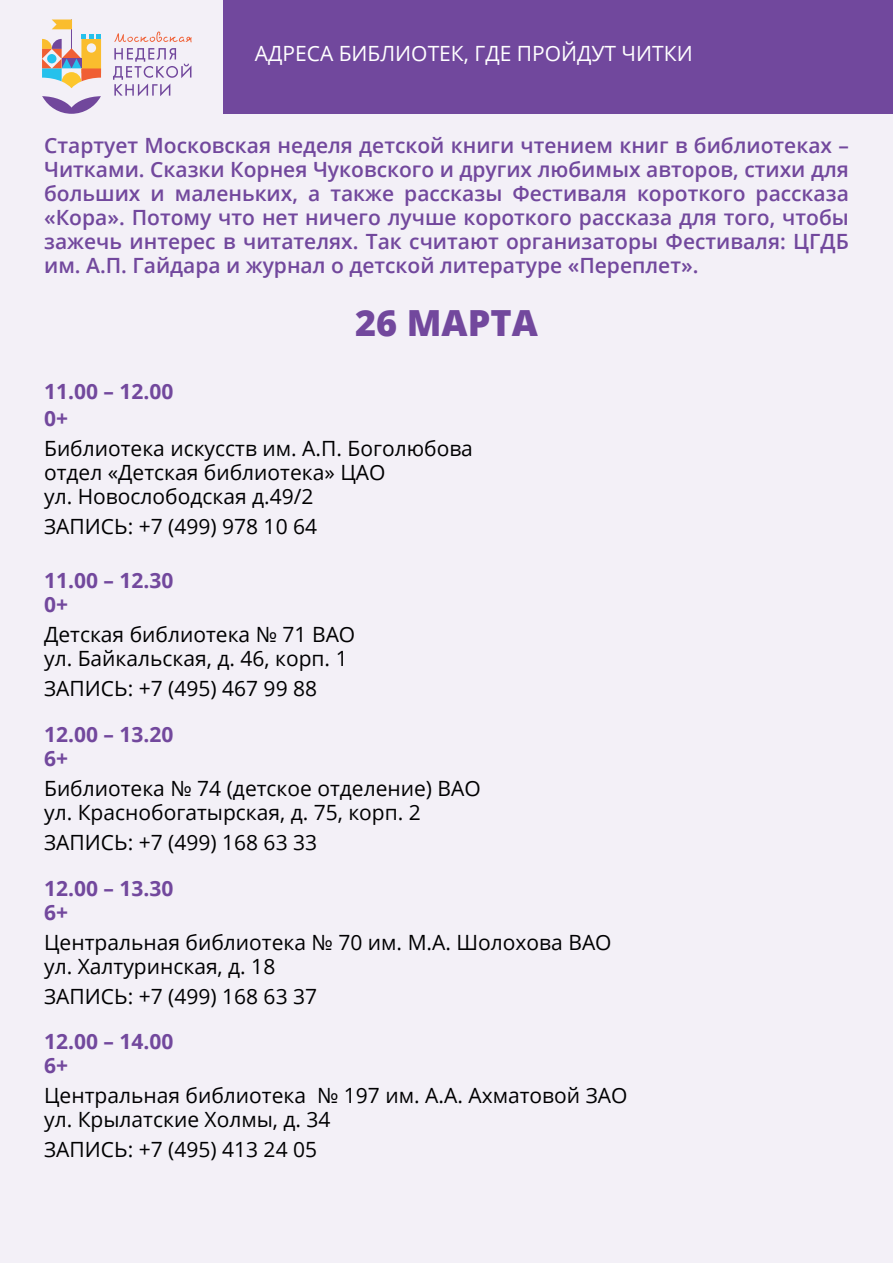
<style>
.page{position:relative;width:893px;height:1263px;background:#fff}
.page>*{position:absolute;margin:0;border:0;box-sizing:border-box;transform-origin:0 0}
.t1{font:800 36px "Open Sans";color:#72489d}
.t2{font:21px/24px "Open Sans";color:#000001}
.t3{font:600 21px/24px "Open Sans";color:#72489d;text-align:justify}
.t4{font:700 21px/24px "Open Sans";color:#72489d}
.t5{font:21px "Open Sans";color:#fff}
</style>
<div class="page">
<div style="left:0;top:0;width:892px;height:1263px;background:#f3f0f7"></div>
<div style="left:223px;top:1px;width:670px;height:113px;background:#71489d"></div>
<svg style="left:42px;top:96px;width:59px;height:18px"></svg>
<svg style="left:42px;top:20px;width:60px;height:68px"></svg>
<svg style="left:114px;top:32px;width:78px;height:10px"></svg>
<svg style="left:113px;top:48px;width:78px;height:48px"></svg>
<p class="t5" style="left:255px;top:39px;width:439px">АДРЕСА БИБЛИОТЕК, ГДЕ ПРОЙДУТ ЧИТКИ</p>
<p class="t3" style="left:44px;top:133px;width:806px">Стартует Московская неделя детской книги чтением книг в библиотеках – Читками. Сказки Корнея Чуковского и других любимых авторов, стихи для больших и маленьких, а также рассказы Фестиваля короткого рассказа «Кора». Потому что нет ничего лучше короткого рассказа для того, чтобы зажечь интерес в читателях. Так считают организаторы Фестиваля: ЦГДБ им. А.П. Гайдара и журнал о детской литературе «Переплет».</p>
<h1 class="t1" style="left:355px;top:296px;width:184px">26 МАРТА</h1>
<p class="t4" style="left:44px;top:378px;width:131px;line-height:27px">11.00 – 12.00<br>0+</p>
<p class="t2" style="left:44px;top:436px;width:430px">Библиотека искусств им. А.П. Боголюбова отдел «Детская библиотека» ЦАО<br>ул. Новослободская д.49/2</p>
<p class="t2" style="left:44px;top:514px;width:275px">ЗАПИСЬ: +7 (499) 978 10 64</p>
<p class="t4" style="left:44px;top:568px;width:131px">11.00 – 12.30<br>0+</p>
<p class="t2" style="left:44px;top:622px;width:313px">Детская библиотека № 71 ВАО ул. Байкальская, д. 46, корп. 1</p>
<p class="t2" style="left:44px;top:676px;width:275px">ЗАПИСЬ: +7 (495) 467 99 88</p>
<p class="t4" style="left:44px;top:722px;width:131px">12.00 – 13.20<br>6+</p>
<p class="t2" style="left:44px;top:776px;width:438px">Библиотека № 74 (детское отделение) ВАО ул. Краснобогатырская, д. 75, корп. 2</p>
<p class="t2" style="left:44px;top:830px;width:275px">ЗАПИСЬ: +7 (499) 168 63 33</p>
<p class="t4" style="left:44px;top:875px;width:131px">12.00 – 13.30<br>6+</p>
<p class="t2" style="left:44px;top:929px;width:569px">Центральная библиотека № 70 им. М.А. Шолохова ВАО ул. Халтуринская, д. 18</p>
<p class="t2" style="left:44px;top:983px;width:275px">ЗАПИСЬ: +7 (499) 168 63 37</p>
<p class="t4" style="left:44px;top:1029px;width:131px">12.00 – 14.00<br>6+</p>
<p class="t2" style="left:44px;top:1083px;width:585px">Центральная библиотека № 197 им. А.А. Ахматовой ЗАО ул. Крылатские Холмы, д. 34</p>
<p class="t2" style="left:44px;top:1137px;width:275px">ЗАПИСЬ: +7 (495) 413 24 05</p>
</div>
